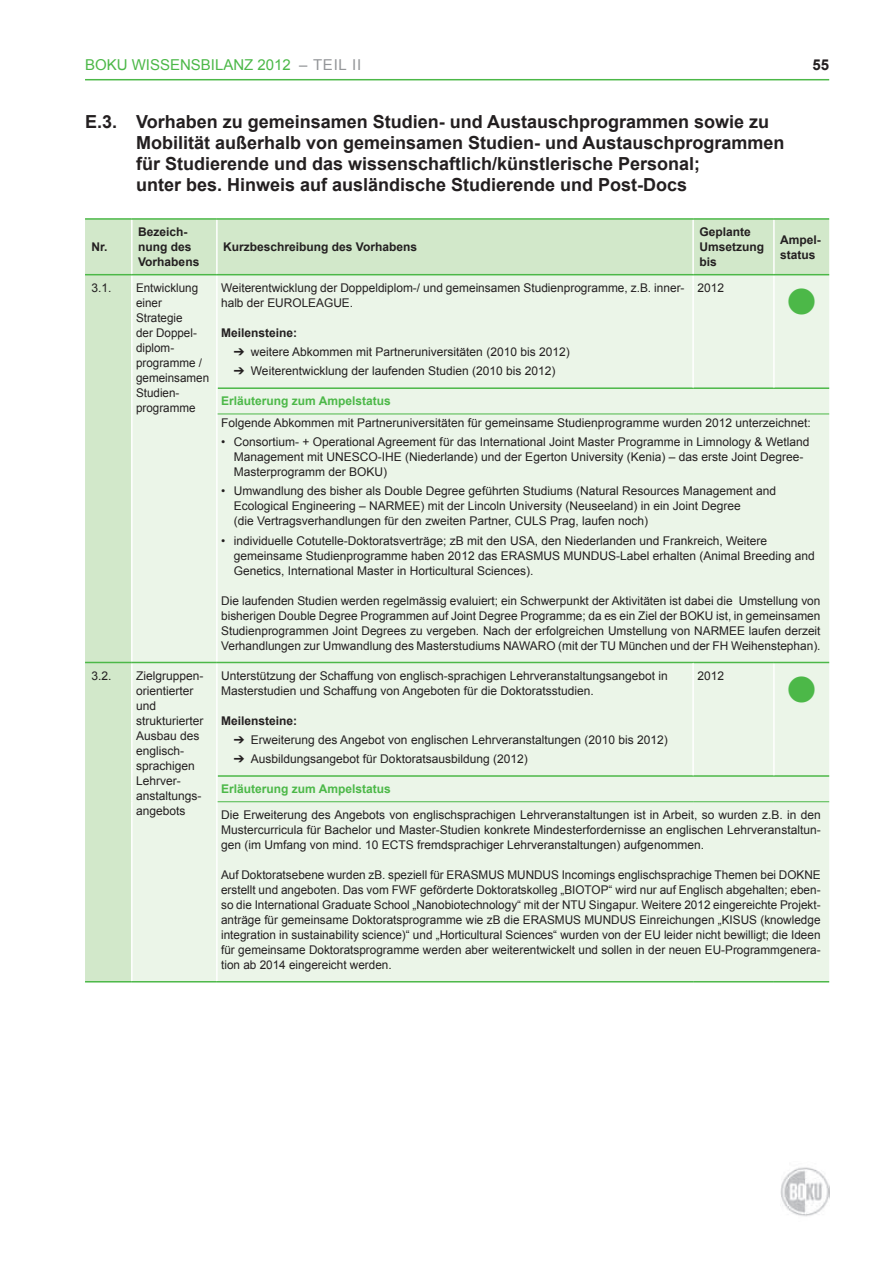
<style>
.page{position:relative;width:893px;height:1263px;background:#fff}
.page>*{position:absolute;margin:0;border:0;box-sizing:border-box;transform-origin:0 0}
.t1{font:45px "Wingdings";color:#4cb848}
.t2{font:700 18px/21px "Arial";color:#231f20}
.t3{font:15px "Arial";color:#4cb848}
.t4{font:700 15px "Arial";color:#231f20}
.t5{font:12px/15px "Arial";color:#231f20}
.t6{font:700 12px/15px "Arial";color:#231f20}
.t7{font:700 12px "Arial";color:#4cb848}
.s1{color:#939598}
</style>
<div class="page">
<hr style="left:85px;top:79px;width:744px;height:1px;background:#4cb848">
<img style="left:780px;top:1167px;width:49px;height:50px">
<div style="left:85px;top:220px;width:744px;height:761px;background:#d2e8ca"></div>
<div style="left:133px;top:275px;width:696px;height:706px;background:#ebf5e8"></div>
<hr style="left:218px;top:387px;width:475px;height:2px;background:#4cb848">
<hr style="left:693px;top:387px;width:81px;height:2px;background:#4cb848">
<hr style="left:774px;top:387px;width:55px;height:2px;background:#4cb848">
<hr style="left:218px;top:775px;width:475px;height:2px;background:#4cb848">
<hr style="left:693px;top:775px;width:81px;height:2px;background:#4cb848">
<hr style="left:774px;top:775px;width:55px;height:2px;background:#4cb848">
<hr style="left:131px;top:220px;width:2px;height:54px;background:#fff">
<hr style="left:131px;top:275px;width:2px;height:113px;background:#fff">
<hr style="left:131px;top:388px;width:2px;height:26px;background:#fff">
<hr style="left:131px;top:414px;width:2px;height:248px;background:#fff">
<hr style="left:131px;top:663px;width:2px;height:113px;background:#fff">
<hr style="left:131px;top:776px;width:2px;height:26px;background:#fff">
<hr style="left:131px;top:802px;width:2px;height:179px;background:#fff">
<hr style="left:216px;top:220px;width:2px;height:54px;background:#fff">
<hr style="left:773px;top:220px;width:2px;height:54px;background:#fff">
<hr style="left:216px;top:275px;width:2px;height:113px;background:#fff">
<hr style="left:773px;top:275px;width:2px;height:112px;background:#fff">
<hr style="left:216px;top:388px;width:2px;height:26px;background:#fff">
<hr style="left:216px;top:414px;width:2px;height:248px;background:#fff">
<hr style="left:216px;top:663px;width:2px;height:113px;background:#fff">
<hr style="left:773px;top:663px;width:2px;height:112px;background:#fff">
<hr style="left:216px;top:776px;width:2px;height:26px;background:#fff">
<hr style="left:216px;top:802px;width:2px;height:179px;background:#fff">
<hr style="left:85px;top:662px;width:47px;height:1px;background:#4cb848">
<hr style="left:132px;top:662px;width:85px;height:1px;background:#4cb848">
<hr style="left:217px;top:662px;width:476px;height:1px;background:#4cb848">
<hr style="left:693px;top:662px;width:81px;height:1px;background:#4cb848">
<hr style="left:774px;top:662px;width:55px;height:1px;background:#4cb848">
<hr style="left:85px;top:981px;width:47px;height:1px;background:#4cb848">
<hr style="left:132px;top:981px;width:85px;height:1px;background:#4cb848">
<hr style="left:217px;top:981px;width:476px;height:1px;background:#4cb848">
<hr style="left:693px;top:981px;width:81px;height:1px;background:#4cb848">
<hr style="left:774px;top:981px;width:55px;height:1px;background:#4cb848">
<hr style="left:218px;top:414px;width:475px;height:1px;background:#4cb848">
<hr style="left:693px;top:414px;width:81px;height:1px;background:#4cb848">
<hr style="left:774px;top:414px;width:55px;height:1px;background:#4cb848">
<hr style="left:218px;top:801px;width:475px;height:1px;background:#4cb848">
<hr style="left:693px;top:801px;width:81px;height:1px;background:#4cb848">
<hr style="left:774px;top:801px;width:55px;height:1px;background:#4cb848">
<hr style="left:692px;top:220px;width:2px;height:54px;background:#fff">
<hr style="left:692px;top:275px;width:2px;height:112px;background:#fff">
<hr style="left:692px;top:663px;width:2px;height:112px;background:#fff">
<hr style="left:85px;top:218px;width:47px;height:2px;background:#4cb848">
<hr style="left:132px;top:218px;width:85px;height:2px;background:#4cb848">
<hr style="left:217px;top:218px;width:476px;height:2px;background:#4cb848">
<hr style="left:693px;top:218px;width:81px;height:2px;background:#4cb848">
<hr style="left:774px;top:218px;width:55px;height:2px;background:#4cb848">
<hr style="left:85px;top:274px;width:47px;height:1px;background:#4cb848">
<hr style="left:132px;top:274px;width:85px;height:1px;background:#4cb848">
<hr style="left:217px;top:274px;width:476px;height:1px;background:#4cb848">
<hr style="left:693px;top:274px;width:81px;height:1px;background:#4cb848">
<hr style="left:774px;top:274px;width:55px;height:1px;background:#4cb848">
<p class="t3" style="left:85px;top:55px;width:278px">BOKU WISSENSBILANZ 2012 <span class="s1">– TEIL II</span></p>
<p class="t4" style="left:812px;top:55px;width:18px">55</p>
<p class="t2" style="left:136px;top:112px;width:650px;text-indent:-51px">E.3. Vorhaben zu gemeinsamen Studien- und Austauschprogrammen sowie zu Mobilität außerhalb von gemeinsamen Studien- und Austauschprogrammen für Studierende und das wissenschaftlich/künstlerische Personal;<br>unter bes. Hinweis auf ausländische Studierende und Post-Docs</p>
<p class="t6" style="left:91px;top:240px;width:18px">Nr.</p>
<p class="t6" style="left:138px;top:225px;width:63px">Bezeich&shy;nung des<br>Vorhabens</p>
<p class="t6" style="left:223px;top:240px;width:195px">Kurzbeschreibung des Vorhabens</p>
<p class="t6" style="left:699px;top:225px;width:66px">Geplante<br>Umsetzung bis</p>
<p class="t6" style="left:780px;top:232px;width:42px">Ampel&shy;status</p>
<p class="t5" style="left:91px;top:280px;width:22px">3.1.</p>
<p class="t5" style="left:136px;top:280px;width:75px">Entwicklung einer<br>Strategie<br>der Doppel&shy;diplom&shy;programme / gemeinsamen<br>Studien&shy;programme</p>
<p class="t5" style="left:221px;top:280px;width:465px">Weiterentwicklung der Doppeldiplom-/ und gemeinsamen Studienprogramme, z.B. inner&shy;halb der EUROLEAGUE.</p>
<p class="t5" style="left:697px;top:280px;width:28px">2012</p>
<h1 class="t1" style="left:785px;top:277px;width:35px">●</h1>
<p class="t6" style="left:221px;top:326px;width:78px">Meilensteine:</p>
<p class="t5" style="left:234px;top:345px;width:337px">➔ weitere Abkommen mit Partneruniversitäten (2010 bis 2012)</p>
<p class="t5" style="left:234px;top:364px;width:323px">➔ Weiterentwicklung der laufenden Studien (2010 bis 2012)</p>
<p class="t7" style="left:221px;top:393px;width:171px">Erläuterung zum Ampelstatus</p>
<p class="t5" style="left:221px;top:415px;width:591px">Folgende Abkommen mit Partneruniversitäten für gemeinsame Studienprogramme wurden 2012 unterzeichnet:</p>
<p class="t5" style="left:234px;top:435px;width:577px;text-indent:-13px">• Consortium- + Operational Agreement für das International Joint Master Programme in Limnology &amp; Wetland<br>Management mit UNESCO-IHE (Niederlande) und der Egerton University (Kenia) – das erste Joint Degree-<br>Masterprogramm der BOKU)</p>
<p class="t5" style="left:234px;top:484px;width:544px;text-indent:-13px">• Umwandlung des bisher als Double Degree geführten Studiums (Natural Resources Management and<br>Ecological Engineering – NARMEE) mit der Lincoln University (Neuseeland) in ein Joint Degree<br>(die Vertragsverhandlungen für den zweiten Partner, CULS Prag, laufen noch)</p>
<p class="t5" style="left:234px;top:533px;width:582px;text-indent:-13px">• individuelle Cotutelle-Doktoratsverträge; zB mit den USA, den Niederlanden und Frankreich, Weitere gemeinsame Studienprogramme haben 2012 das ERASMUS MUNDUS-Label erhalten (Animal Breeding and<br>Genetics, International Master in Horticultural Sciences).</p>
<p class="t5" style="left:221px;top:593px;width:601px;text-align:justify">Die laufenden Studien werden regelmässig evaluiert; ein Schwerpunkt der Aktivitäten ist dabei die Umstellung von bisherigen Double Degree Programmen auf Joint Degree Programme; da es ein Ziel der BOKU ist, in gemeinsamen Studienprogrammen Joint Degrees zu vergeben. Nach der erfolgreichen Umstellung von NARMEE laufen derzeit Verhandlungen zur Umwandlung des Masterstudiums NAWARO (mit der TU München und der FH Weihenstephan).</p>
<p class="t5" style="left:91px;top:668px;width:22px">3.2.</p>
<p class="t5" style="left:136px;top:668px;width:69px">Zielgruppen&shy;orientierter und strukturierter<br>Ausbau des englisch&shy;sprachigen<br>Lehrver&shy;anstaltungs&shy;angebots</p>
<p class="t5" style="left:221px;top:668px;width:448px">Unterstützung der Schaffung von englisch-sprachigen Lehrveranstaltungsangebot in<br>Masterstudien und Schaffung von Angeboten für die Doktoratsstudien.</p>
<p class="t5" style="left:697px;top:668px;width:28px">2012</p>
<h1 class="t1" style="left:785px;top:665px;width:35px">●</h1>
<p class="t6" style="left:221px;top:713px;width:78px">Meilensteine:</p>
<p class="t5" style="left:234px;top:732px;width:435px">➔ Erweiterung des Angebot von englischen Lehrveranstaltungen (2010 bis 2012)</p>
<p class="t5" style="left:234px;top:752px;width:295px">➔ Ausbildungsangebot für Doktoratsausbildung (2012)</p>
<p class="t7" style="left:221px;top:781px;width:171px">Erläuterung zum Ampelstatus</p>
<p class="t5" style="left:221px;top:807px;width:601px;text-align:justify">Die Erweiterung des Angebots von englischsprachigen Lehrveranstaltungen ist in Arbeit, so wurden z.B. in den Mustercurricula für Bachelor und Master-Studien konkrete Mindesterfordernisse an englischen Lehrveranstaltun&shy;gen (im Umfang von mind. 10 ECTS fremdsprachiger Lehrveranstaltungen) aufgenommen.</p>
<p class="t5" style="left:221px;top:867px;width:601px;text-align:justify">Auf Doktoratsebene wurden zB. speziell für ERASMUS MUNDUS Incomings englischsprachige Themen bei DOKNE erstellt und angeboten. Das vom FWF geförderte Doktoratskolleg „BIOTOP“ wird nur auf Englisch abgehalten; eben&shy;so die International Graduate School „Nanobiotechnology“ mit der NTU Singapur. Weitere 2012 eingereichte Projekt&shy;anträge für gemeinsame Doktoratsprogramme wie zB die ERASMUS MUNDUS Einreichungen „KISUS (knowledge integration in sustainability science)“ und „Horticultural Sciences“ wurden von der EU leider nicht bewilligt; die Ideen für gemeinsame Doktoratsprogramme werden aber weiterentwickelt und sollen in der neuen EU-Programmgenera&shy;tion ab 2014 eingereicht werden.</p>
</div>
